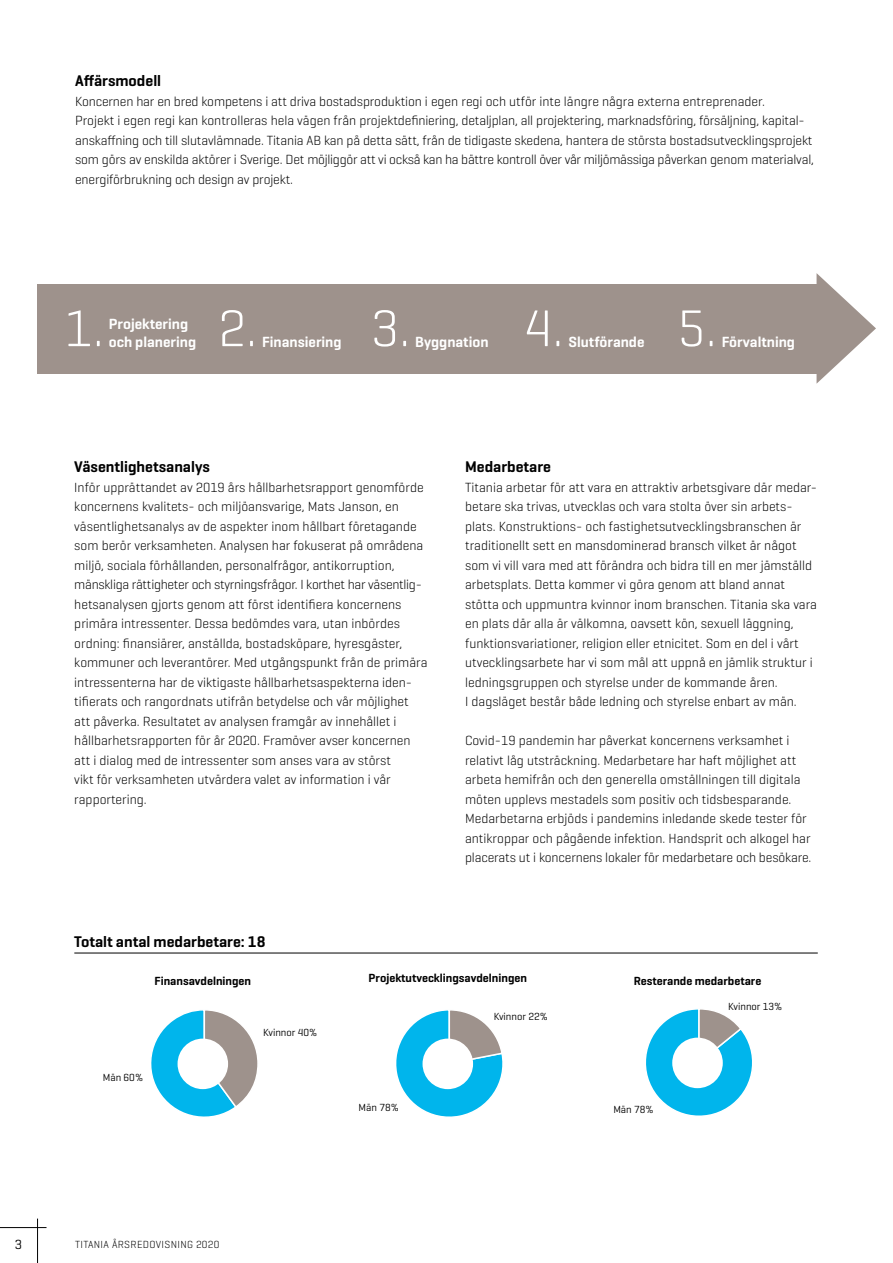
<style>
.page{position:relative;width:893px;height:1263px;background:#fff}
.page>*{position:absolute;margin:0;border:0;box-sizing:border-box;transform-origin:0 0}
.t1{font:300 52.5px "Geogrotesque";color:#fff}
.t2{font:600 15.75px "Geogrotesque";color:#000}
.t3{font:600 15px/18px "Geogrotesque";color:#fff}
.t4{font:300 13.5px/19.5px "Geogrotesque";color:#000}
.t5{font:13.5px "Geogrotesque";color:#000}
.t6{font:600 12px "Geogrotesque";color:#000}
.t7{font:10.5px "Geogrotesque";color:#000}
.t8{font:300 10.5px "Geogrotesque";letter-spacing:.03em;color:#000}
</style>
<div class="page">
<hr style="left:37px;top:1218px;width:1px;height:45px;background:#000">
<hr style="left:0;top:1227px;width:47px;height:1px;background:#000">
<div style="left:37px;top:284px;width:781px;height:89px;background:#9e928c"></div>
<svg style="left:816px;top:273px;width:60px;height:111px"></svg>
<svg style="left:151px;top:1010px;width:107px;height:107px"></svg>
<div style="left:178px;top:1038px;width:50px;height:51px;background:#fff;border-radius:50%"></div>
<svg style="left:396px;top:1010px;width:107px;height:107px"></svg>
<div style="left:423px;top:1038px;width:50px;height:51px;background:#fff;border-radius:50%"></div>
<svg style="left:646px;top:1009px;width:106px;height:107px"></svg>
<div style="left:672px;top:1038px;width:51px;height:50px;background:#fff;border-radius:50%"></div>
<hr style="left:74px;top:953px;width:744px;height:1px;background:#000">
<p class="t2" style="left:75px;top:71px;width:88px">Affärsmodell</p>
<p class="t4" style="left:75px;top:91px;width:740px">Koncernen har en bred kompetens i att driva bostadsproduktion i egen regi och utför inte längre några externa entreprenader.<br>Projekt i egen regi kan kontrolleras hela vägen från projektdefiniering, detaljplan, all projektering, marknadsföring, försäljning, kapital&shy;anskaffning och till slutavlämnade. Titania AB kan på detta sätt, från de tidigaste skedena, hantera de största bostadsutvecklingsprojekt som görs av enskilda aktörer i Sverige. Det möjliggör att vi också kan ha bättre kontroll över vår miljömässiga påverkan genom materialval, energiförbrukning och design av projekt.</p>
<h1 class="t1" style="left:65px;top:296px;width:194px">1. 2.</h1>
<h1 class="t1" style="left:371px;top:296px;width:194px">3. 4.</h1>
<h1 class="t1" style="left:677px;top:296px;width:41px">5.</h1>
<p class="t3" style="left:109px;top:315px;width:89px">Projektering och planering</p>
<p class="t3" style="left:262px;top:333px;width:81px">Finansiering</p>
<p class="t3" style="left:415px;top:333px;width:75px">Byggnation</p>
<p class="t3" style="left:568px;top:333px;width:78px">Slutförande</p>
<p class="t3" style="left:722px;top:333px;width:75px">Förvaltning</p>
<p class="t2" style="left:74px;top:457px;width:137px">Väsentlighetsanalys</p>
<p class="t4" style="left:74px;top:477px;width:355px">Inför upprättandet av 2019 års hållbarhetsrapport genomförde koncernens kvalitets- och miljöansvarige, Mats Janson, en väsentlighetsanalys av de aspekter inom hållbart företagande som berör verksamheten. Analysen har fokuserat på områdena miljö, sociala förhållanden, personalfrågor, antikorruption, mänskliga rättigheter och styrningsfrågor. I korthet har väsentlig&shy;hetsanalysen gjorts genom att först identifiera koncernens primära intressenter. Dessa bedömdes vara, utan inbördes ordning: finansiärer, anställda, bostadsköpare, hyresgäster, kommuner och leverantörer. Med utgångspunkt från de primära intressenterna har de viktigaste hållbarhetsaspekterna iden&shy;tifierats och rangordnats utifrån betydelse och vår möjlighet att påverka. Resultatet av analysen framgår av innehållet i hållbarhetsrapporten för år 2020. Framöver avser koncernen att i dialog med de intressenter som anses vara av störst<br>vikt för verksamheten utvärdera valet av information i vår rapportering.</p>
<p class="t2" style="left:74px;top:932px;width:193px">Totalt antal medarbetare: 18</p>
<p class="t2" style="left:465px;top:457px;width:88px">Medarbetare</p>
<p class="t4" style="left:465px;top:477px;width:353px">Titania arbetar för att vara en attraktiv arbetsgivare där medar&shy;betare ska trivas, utvecklas och vara stolta över sin arbets&shy;plats. Konstruktions- och fastighetsutvecklingsbranschen är traditionellt sett en mansdominerad bransch vilket är något som vi vill vara med att förändra och bidra till en mer jämställd arbetsplats. Detta kommer vi göra genom att bland annat stötta och uppmuntra kvinnor inom branschen. Titania ska vara en plats där alla är välkomna, oavsett kön, sexuell läggning, funktionsvariationer, religion eller etnicitet. Som en del i vårt utvecklingsarbete har vi som mål att uppnå en jämlik struktur i ledningsgruppen och styrelse under de kommande åren.<br>I dagsläget består både ledning och styrelse enbart av män.</p>
<p class="t4" style="left:465px;top:730px;width:348px">Covid-19 pandemin har påverkat koncernens verksamhet i relativt låg utsträckning. Medarbetare har haft möjlighet att arbeta hemifrån och den generella omställningen till digitala möten upplevs mestadels som positiv och tidsbesparande.<br>Medarbetarna erbjöds i pandemins inledande skede tester för antikroppar och pågående infektion. Handsprit och alkogel har placerats ut i koncernens lokaler för medarbetare och besökare.</p>
<p class="t6" style="left:155px;top:973px;width:98px">Finansavdelningen</p>
<p class="t7" style="left:103px;top:1071px;width:42px">Män 60%</p>
<p class="t7" style="left:263px;top:1026px;width:56px">Kvinnor 40%</p>
<p class="t6" style="left:369px;top:970px;width:160px">Projektutvecklingsavdelningen</p>
<p class="t6" style="left:634px;top:973px;width:129px">Resterande medarbetare</p>
<p class="t7" style="left:728px;top:1000px;width:56px">Kvinnor 13%</p>
<p class="t7" style="left:358px;top:1101px;width:42px">Män 78%</p>
<p class="t7" style="left:494px;top:1010px;width:56px">Kvinnor 22%</p>
<p class="t7" style="left:613px;top:1103px;width:42px">Män 78%</p>
<p class="t5" style="left:15px;top:1235px;width:9px">3</p>
<p class="t8" style="left:75px;top:1238px;width:146px">TITANIA ÅRSREDOVISNING 2020</p>
</div>
